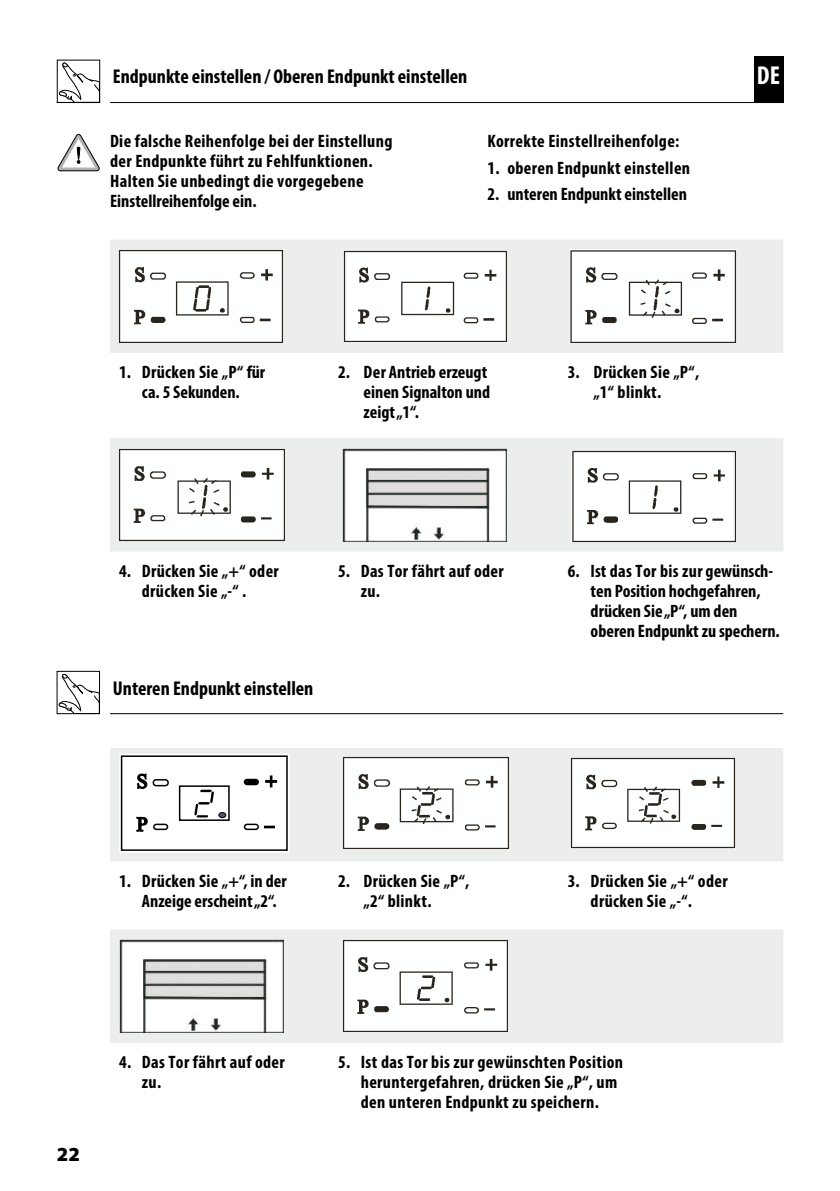
<style>
.page{position:relative;width:840px;height:1191px;background:#fff}
.page>*{position:absolute;margin:0;border:0;box-sizing:border-box;transform-origin:0 0}
.t1{font:700 condensed 26px "Myriad Pro";color:#fff}
.Titel_1{font:700 condensed 20px "Myriad Pro";color:#000}
.t2{font:900 20px "Myriad Pro";color:#000}
.Handlungsschritte_Fe{font:700 condensed 18px/20px "Myriad Pro";letter-spacing:.02em;color:#000}
.Handlungsschritte_Fe-2{font:700 condensed 18px/20px "Myriad Pro";color:#000}
.Sicherheitshinweise{font:700 condensed 18px/20px "Myriad Pro";letter-spacing:.02em;color:#000}
.Aufzählung{font:700 condensed 18px "Myriad Pro";color:#000}
.Aufzählung-2{font:700 condensed 18px "Myriad Pro";letter-spacing:.02em;color:#000}
</style>
<div class="page">
<div style="left:110px;top:929px;width:672px;height:113px;background:#eceded"></div>
<img style="left:119px;top:940px;width:164px;height:92px">
<img style="left:342px;top:939px;width:165px;height:92px">
<div style="left:110px;top:239px;width:672px;height:114px;background:#eceded"></div>
<img style="left:118px;top:250px;width:165px;height:93px">
<img style="left:343px;top:250px;width:163px;height:92px">
<img style="left:570px;top:250px;width:166px;height:93px">
<svg style="left:59px;top:63px;width:39px;height:38px"></svg>
<div style="left:57px;top:60px;width:43px;height:43px;border:1px solid #000"></div>
<svg style="left:57px;top:134px;width:43px;height:37px"></svg>
<div style="left:110px;top:438px;width:672px;height:113px;background:#eceded"></div>
<img style="left:119px;top:449px;width:166px;height:92px">
<img style="left:342px;top:449px;width:164px;height:92px">
<img style="left:571px;top:450px;width:164px;height:92px">
<hr style="left:110px;top:713px;width:672px;height:1px;background:#000">
<svg style="left:59px;top:674px;width:39px;height:38px"></svg>
<div style="left:56px;top:671px;width:44px;height:43px;border:1px solid #000"></div>
<div style="left:110px;top:748px;width:672px;height:113px;background:#eceded"></div>
<img style="left:343px;top:757px;width:165px;height:92px">
<img style="left:570px;top:757px;width:164px;height:91px">
<div style="left:119px;top:753px;width:170px;height:99px;border:1px solid #fff"></div>
<svg style="left:120px;top:754px;width:168px;height:97px;background:#e6e6e6"></svg>
<div style="left:753px;top:57px;width:29px;height:45px;background:#000"></div>
<hr style="left:110px;top:102px;width:672px;height:1px;background:#000">
<hr style="left:57px;top:102px;width:43px;height:1px;background:#000">
<p class="Titel_1" style="left:113px;top:64px;width:356px">Endpunkte einstellen / Oberen Endpunkt einstellen</p>
<p class="Sicherheitshinweise" style="left:110px;top:131px;width:283px">Die falsche Reihenfolge bei der Einstellung der Endpunkte führt zu Fehlfunktionen.<br>Halten Sie unbedingt die vorgegebene Einstellreihenfolge ein.</p>
<p class="Sicherheitshinweise" style="left:487px;top:131px;width:193px">Korrekte Einstellreihenfolge:</p>
<p class="Aufzählung-2" style="left:487px;top:156px;width:204px">1. oberen Endpunkt einstellen</p>
<p class="Aufzählung" style="left:487px;top:182px;width:201px">2. unteren Endpunkt einstellen</p>
<h1 class="t1" style="left:756px;top:59px;width:25px">DE</h1>
<p class="Handlungsschritte_Fe" style="left:119px;top:362px;width:147px;text-align:center">1. Drücken Sie „P“ für ca. 5 Sekunden.</p>
<p class="Handlungsschritte_Fe-2" style="left:363px;top:362px;width:128px;text-indent:-26px">2. Der Antrieb erzeugt einen Signalton und zeigt „1“.</p>
<p class="Handlungsschritte_Fe" style="left:593px;top:362px;width:107px;text-indent:-26px">3. Drücken Sie „P“, „1“ blinkt.</p>
<p class="Handlungsschritte_Fe" style="left:119px;top:560px;width:161px;text-align:center">4. Drücken Sie „+“ oder drücken Sie „-“ .</p>
<p class="Titel_1" style="left:113px;top:676px;width:202px">Unteren Endpunkt einstellen</p>
<p class="Handlungsschritte_Fe" style="left:360px;top:560px;width:144px;text-indent:-23px">5. Das Tor fährt auf oder zu.</p>
<p class="Handlungsschritte_Fe-2" style="left:590px;top:560px;width:190px;text-indent:-23px">6. Ist das Tor bis zur gewünsch&shy;ten Position hochgefahren, drücken Sie „P“, um den oberen Endpunkt zu spechern.</p>
<p class="Handlungsschritte_Fe-2" style="left:142px;top:870px;width:146px;text-indent:-23px">1. Drücken Sie „+“, in der<br>Anzeige erscheint „2“.</p>
<p class="Handlungsschritte_Fe" style="left:363px;top:870px;width:107px;text-indent:-26px">2. Drücken Sie „P“, „2“ blinkt.</p>
<p class="Handlungsschritte_Fe" style="left:590px;top:870px;width:138px;text-indent:-23px">3. Drücken Sie „+“ oder drücken Sie „-“.</p>
<p class="t2" style="left:57px;top:1140px;width:25px">22</p>
<p class="Handlungsschritte_Fe" style="left:142px;top:1051px;width:144px;text-indent:-23px">4. Das Tor fährt auf oder zu.</p>
<p class="Handlungsschritte_Fe" style="left:360px;top:1051px;width:264px;text-indent:-23px">5. Ist das Tor bis zur gewünschten Position heruntergefahren, drücken Sie „P“, um den unteren Endpunkt zu speichern.</p>
</div>
